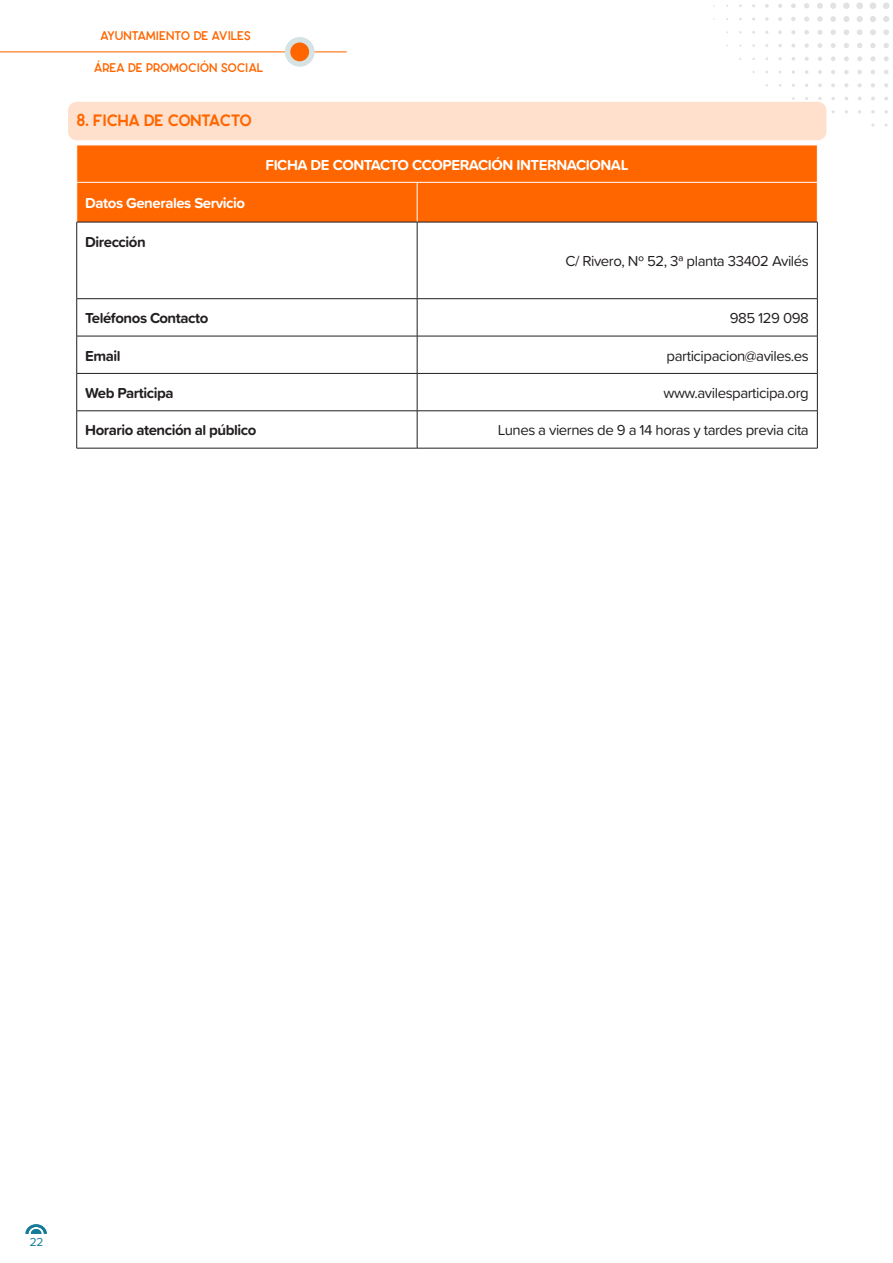
<style>
.page{position:relative;width:893px;height:1263px;background:#fff}
.page>*{position:absolute;margin:0;border:0;box-sizing:border-box;transform-origin:0 0}
.t1{font:16.5px "ENRIQ Black";letter-spacing:-.03em;color:#f60}
.t2{font:15px "Proxima Soft";letter-spacing:-.03em;color:#231f20}
.t3{font:700 15px "Proxima Soft";letter-spacing:-.03em;color:#231f20}
.t4{font:700 15px "Proxima Soft";letter-spacing:-.03em;color:#fff}
.t5{font:12.6px "ENRIQ Bold";letter-spacing:-.03em;color:#f60}
.t6{font:12px "Proxima Soft";color:#157b96}
</style>
<div class="page">
<svg style="left:765px;top:4px;width:4px;height:4px"></svg>
<svg style="left:778px;top:4px;width:4px;height:4px"></svg>
<svg style="left:791px;top:3px;width:5px;height:5px"></svg>
<svg style="left:804px;top:3px;width:5px;height:5px"></svg>
<svg style="left:817px;top:3px;width:6px;height:6px"></svg>
<svg style="left:830px;top:3px;width:6px;height:6px"></svg>
<div style="left:843px;top:3px;width:7px;height:6px;background:#e1e2e4;border-radius:50%"></div>
<div style="left:856px;top:2px;width:7px;height:7px;background:#e1e2e4;border-radius:50%"></div>
<div style="left:870px;top:2px;width:6px;height:7px;background:#e1e2e4;border-radius:50%"></div>
<div style="left:883px;top:2px;width:6px;height:7px;background:#e1e2e4;border-radius:50%"></div>
<svg style="left:765px;top:17px;width:4px;height:4px"></svg>
<svg style="left:778px;top:17px;width:4px;height:4px"></svg>
<svg style="left:791px;top:17px;width:5px;height:4px"></svg>
<svg style="left:804px;top:17px;width:5px;height:5px"></svg>
<svg style="left:817px;top:16px;width:6px;height:6px"></svg>
<svg style="left:830px;top:16px;width:6px;height:6px"></svg>
<svg style="left:843px;top:16px;width:6px;height:6px"></svg>
<svg style="left:857px;top:16px;width:6px;height:6px"></svg>
<svg style="left:870px;top:16px;width:6px;height:6px"></svg>
<svg style="left:883px;top:16px;width:6px;height:6px"></svg>
<svg style="left:778px;top:30px;width:4px;height:4px"></svg>
<svg style="left:791px;top:30px;width:4px;height:4px"></svg>
<svg style="left:804px;top:30px;width:5px;height:5px"></svg>
<svg style="left:817px;top:30px;width:5px;height:5px"></svg>
<svg style="left:830px;top:30px;width:6px;height:5px"></svg>
<svg style="left:844px;top:29px;width:5px;height:6px"></svg>
<svg style="left:857px;top:29px;width:5px;height:6px"></svg>
<svg style="left:870px;top:29px;width:6px;height:6px"></svg>
<svg style="left:883px;top:29px;width:6px;height:6px"></svg>
<svg style="left:804px;top:43px;width:5px;height:5px"></svg>
<svg style="left:817px;top:43px;width:5px;height:5px"></svg>
<svg style="left:831px;top:43px;width:5px;height:5px"></svg>
<svg style="left:844px;top:43px;width:5px;height:5px"></svg>
<svg style="left:857px;top:43px;width:5px;height:5px"></svg>
<svg style="left:870px;top:43px;width:6px;height:5px"></svg>
<svg style="left:883px;top:43px;width:6px;height:5px"></svg>
<svg style="left:805px;top:57px;width:4px;height:4px"></svg>
<svg style="left:818px;top:57px;width:4px;height:4px"></svg>
<svg style="left:831px;top:56px;width:4px;height:5px"></svg>
<svg style="left:844px;top:56px;width:5px;height:5px"></svg>
<svg style="left:857px;top:56px;width:5px;height:5px"></svg>
<svg style="left:870px;top:56px;width:5px;height:5px"></svg>
<svg style="left:884px;top:56px;width:5px;height:5px"></svg>
<svg style="left:818px;top:70px;width:4px;height:4px"></svg>
<svg style="left:831px;top:70px;width:4px;height:4px"></svg>
<svg style="left:844px;top:70px;width:5px;height:4px"></svg>
<svg style="left:857px;top:70px;width:5px;height:4px"></svg>
<svg style="left:871px;top:70px;width:4px;height:4px"></svg>
<svg style="left:884px;top:70px;width:4px;height:4px"></svg>
<svg style="left:818px;top:83px;width:4px;height:4px"></svg>
<svg style="left:831px;top:83px;width:4px;height:4px"></svg>
<svg style="left:844px;top:83px;width:4px;height:4px"></svg>
<svg style="left:857px;top:83px;width:5px;height:4px"></svg>
<svg style="left:871px;top:83px;width:4px;height:4px"></svg>
<svg style="left:884px;top:83px;width:4px;height:4px"></svg>
<svg style="left:871px;top:97px;width:4px;height:3px"></svg>
<svg style="left:871px;top:110px;width:4px;height:4px"></svg>
<svg style="left:884px;top:110px;width:4px;height:4px"></svg>
<svg style="left:26px;top:1224px;width:21px;height:10px"></svg>
<hr style="left:0;top:51px;width:347px;height:1px;background:#f60">
<div style="left:285px;top:37px;width:30px;height:30px;background:#d6e3e5;border-radius:50%"></div>
<div style="left:290px;top:42px;width:19px;height:19px;background:#f60;border-radius:50%"></div>
<div style="left:68px;top:102px;width:758px;height:38px;background:#ffe0cc;border-radius:9px"></div>
<div style="left:77px;top:146px;width:740px;height:76px;background:#f60"></div>
<hr style="left:77px;top:182px;width:340px;height:1px;background:#fff">
<hr style="left:417px;top:182px;width:400px;height:1px;background:#fff">
<hr style="left:417px;top:182px;width:1px;height:40px;background:#fff">
<hr style="left:77px;top:222px;width:340px;height:1px;background:#231f20">
<hr style="left:76px;top:222px;width:1px;height:76px;background:#231f20">
<hr style="left:417px;top:222px;width:400px;height:1px;background:#231f20">
<hr style="left:417px;top:222px;width:1px;height:76px;background:#231f20">
<hr style="left:817px;top:222px;width:1px;height:76px;background:#231f20">
<hr style="left:77px;top:298px;width:340px;height:1px;background:#231f20">
<hr style="left:76px;top:299px;width:1px;height:37px;background:#231f20">
<hr style="left:417px;top:298px;width:400px;height:1px;background:#231f20">
<hr style="left:417px;top:299px;width:1px;height:37px;background:#231f20">
<hr style="left:817px;top:299px;width:1px;height:37px;background:#231f20">
<hr style="left:77px;top:336px;width:340px;height:1px;background:#231f20">
<hr style="left:76px;top:336px;width:1px;height:37px;background:#231f20">
<hr style="left:417px;top:336px;width:400px;height:1px;background:#231f20">
<hr style="left:417px;top:336px;width:1px;height:37px;background:#231f20">
<hr style="left:817px;top:336px;width:1px;height:37px;background:#231f20">
<hr style="left:77px;top:373px;width:340px;height:1px;background:#231f20">
<hr style="left:76px;top:374px;width:1px;height:37px;background:#231f20">
<hr style="left:417px;top:373px;width:400px;height:1px;background:#231f20">
<hr style="left:417px;top:374px;width:1px;height:37px;background:#231f20">
<hr style="left:817px;top:374px;width:1px;height:37px;background:#231f20">
<hr style="left:77px;top:410px;width:340px;height:1px;background:#231f20">
<hr style="left:76px;top:411px;width:1px;height:37px;background:#231f20">
<hr style="left:417px;top:410px;width:400px;height:1px;background:#231f20">
<hr style="left:417px;top:411px;width:1px;height:37px;background:#231f20">
<hr style="left:817px;top:411px;width:1px;height:37px;background:#231f20">
<hr style="left:77px;top:448px;width:340px;height:1px;background:#231f20">
<hr style="left:417px;top:448px;width:400px;height:1px;background:#231f20">
<p class="t5" style="left:100px;top:25px;width:152px">AYUNTAMIENTO DE AVILÉS</p>
<p class="t5" style="left:94px;top:57px;width:171px">ÁREA DE PROMOCIÓN SOCIAL</p>
<p class="t1" style="left:77px;top:106px;width:177px">8. FICHA DE CONTACTO</p>
<p class="t4" style="left:85px;top:192px;width:161px">Datos Generales Servicio</p>
<p class="t3" style="left:85px;top:230px;width:62px">Dirección</p>
<p class="t4" style="left:266px;top:153px;width:364px">FICHA DE CONTACTO CCOPERACIÓN INTERNACIONAL</p>
<p class="t2" style="left:565px;top:250px;width:245px">C/ Rivero, Nº 52, 3ª planta 33402 Avilés</p>
<p class="t3" style="left:85px;top:307px;width:125px">Teléfonos Contacto</p>
<p class="t2" style="left:730px;top:307px;width:81px">985 129 098</p>
<p class="t3" style="left:85px;top:344px;width:37px">Email</p>
<p class="t2" style="left:667px;top:344px;width:144px">participacion@aviles.es</p>
<p class="t3" style="left:85px;top:382px;width:90px">Web Participa</p>
<p class="t2" style="left:663px;top:382px;width:147px">www.avilesparticipa.org</p>
<p class="t3" style="left:85px;top:419px;width:173px">Horario atención al público</p>
<p class="t2" style="left:498px;top:419px;width:313px">Lunes a viernes de 9 a 14 horas y tardes previa cita</p>
<p class="t6" style="left:30px;top:1233px;width:15px">22</p>
</div>
